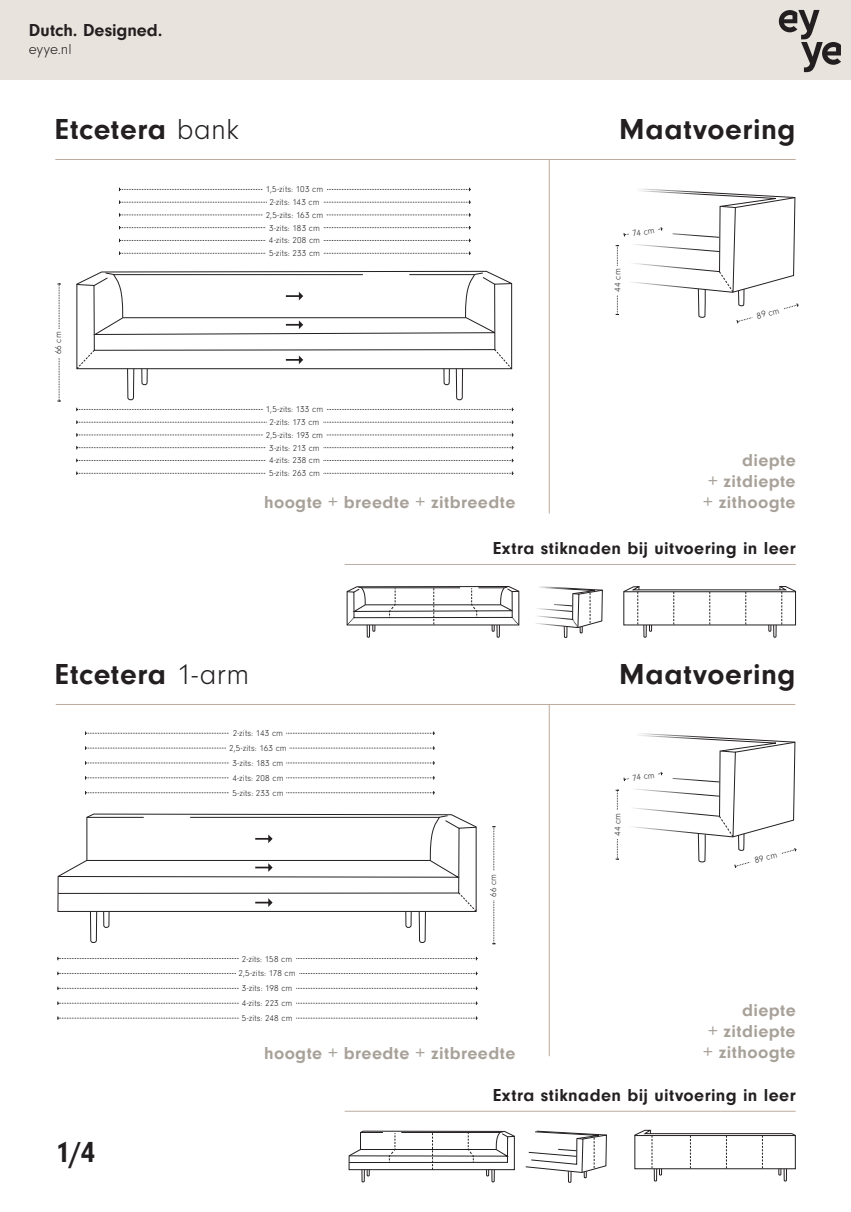
<style>
.page{position:relative;width:851px;height:1212px;background:#fff}
.page>*{position:absolute;margin:0;border:0;box-sizing:border-box;transform-origin:0 0}
.t1{font:700 30px "Neuzeit Gro";letter-spacing:.02em;color:#231f20}
.t2{font:700 18px "Neuzeit Gro";letter-spacing:.025em;color:#a8a199}
.t3{font:700 18px "Neuzeit Gro";letter-spacing:.025em;color:#231f20}
.t4{font:700 18px "Neuzeit Gro";color:#231f20}
.t5{font:300 15px "Neuzeit Gro";letter-spacing:-.005em;color:#231f20}
.t6{font:300 9px "Neuzeit Gro";letter-spacing:.015em;color:#231f20}
.s1{font-weight:300}
</style>
<div class="page">
<hr style="left:56px;top:704px;width:739px;height:1px;background:#bcaca0">
<hr style="left:549px;top:704px;width:1px;height:352px;background:#bcaca0">
<svg style="left:492px;top:826px;width:3px;height:118px"></svg>
<div style="left:490px;top:872px;width:6px;height:28px;background:#fff"></div>
<svg style="left:57px;top:957px;width:420px;height:3px"></svg>
<svg style="left:85px;top:731px;width:349px;height:4px"></svg>
<div style="left:239px;top:955px;width:56px;height:6px;background:#fff"></div>
<div style="left:230px;top:730px;width:56px;height:6px;background:#fff"></div>
<svg style="left:57px;top:972px;width:420px;height:3px"></svg>
<svg style="left:85px;top:746px;width:349px;height:4px"></svg>
<div style="left:236px;top:970px;width:62px;height:6px;background:#fff"></div>
<div style="left:226px;top:745px;width:63px;height:6px;background:#fff"></div>
<svg style="left:57px;top:986px;width:420px;height:4px"></svg>
<svg style="left:85px;top:761px;width:349px;height:4px"></svg>
<div style="left:239px;top:985px;width:56px;height:6px;background:#fff"></div>
<div style="left:230px;top:760px;width:56px;height:6px;background:#fff"></div>
<svg style="left:57px;top:1001px;width:420px;height:4px"></svg>
<svg style="left:85px;top:776px;width:349px;height:3px"></svg>
<div style="left:239px;top:1000px;width:56px;height:6px;background:#fff"></div>
<div style="left:230px;top:775px;width:56px;height:6px;background:#fff"></div>
<svg style="left:57px;top:1016px;width:420px;height:4px"></svg>
<svg style="left:85px;top:791px;width:349px;height:3px"></svg>
<div style="left:239px;top:1015px;width:56px;height:6px;background:#fff"></div>
<div style="left:230px;top:790px;width:56px;height:6px;background:#fff"></div>
<svg style="left:91px;top:813px;width:362px;height:2px"></svg>
<svg style="left:57px;top:815px;width:420px;height:128px"></svg>
<svg style="left:525px;top:1131px;width:81px;height:51px"></svg>
<svg style="left:349px;top:1131px;width:165px;height:51px"></svg>
<svg style="left:634px;top:1130px;width:161px;height:51px"></svg>
<hr style="left:344px;top:1111px;width:451px;height:1px;background:#bcaca0">
<svg style="left:615px;top:733px;width:181px;height:135px"></svg>
<div style="left:0;top:0;width:850px;height:79px;background:#e9e3de"></div>
<svg style="left:57px;top:284px;width:4px;height:118px"></svg>
<div style="left:55px;top:329px;width:6px;height:28px;background:#fff"></div>
<svg style="left:76px;top:408px;width:437px;height:3px"></svg>
<div style="left:263px;top:406px;width:63px;height:6px;background:#fff"></div>
<svg style="left:76px;top:420px;width:437px;height:4px"></svg>
<div style="left:267px;top:419px;width:55px;height:6px;background:#fff"></div>
<svg style="left:76px;top:433px;width:437px;height:4px"></svg>
<div style="left:263px;top:432px;width:63px;height:6px;background:#fff"></div>
<svg style="left:76px;top:446px;width:437px;height:3px"></svg>
<div style="left:266px;top:445px;width:56px;height:6px;background:#fff"></div>
<svg style="left:76px;top:459px;width:437px;height:3px"></svg>
<div style="left:266px;top:457px;width:57px;height:6px;background:#fff"></div>
<svg style="left:76px;top:472px;width:437px;height:3px"></svg>
<div style="left:266px;top:470px;width:57px;height:6px;background:#fff"></div>
<svg style="left:119px;top:188px;width:351px;height:3px"></svg>
<div style="left:263px;top:186px;width:63px;height:6px;background:#fff"></div>
<svg style="left:119px;top:200px;width:351px;height:4px"></svg>
<div style="left:267px;top:199px;width:55px;height:6px;background:#fff"></div>
<svg style="left:119px;top:213px;width:351px;height:4px"></svg>
<div style="left:263px;top:212px;width:63px;height:6px;background:#fff"></div>
<svg style="left:119px;top:226px;width:351px;height:3px"></svg>
<div style="left:266px;top:225px;width:56px;height:6px;background:#fff"></div>
<svg style="left:119px;top:239px;width:351px;height:3px"></svg>
<div style="left:266px;top:237px;width:57px;height:6px;background:#fff"></div>
<svg style="left:119px;top:252px;width:351px;height:3px"></svg>
<div style="left:266px;top:250px;width:57px;height:6px;background:#fff"></div>
<svg style="left:623px;top:586px;width:172px;height:52px"></svg>
<svg style="left:76px;top:272px;width:436px;height:129px"></svg>
<svg style="left:615px;top:189px;width:183px;height:135px"></svg>
<svg style="left:346px;top:586px;width:256px;height:52px"></svg>
<hr style="left:55px;top:159px;width:740px;height:1px;background:#bcaca0">
<hr style="left:549px;top:159px;width:1px;height:354px;background:#bcaca0">
<hr style="left:344px;top:564px;width:451px;height:1px;background:#bcaca0">
<svg style="left:778px;top:10px;width:62px;height:62px"></svg>
<p class="t4" style="left:29px;top:20px;width:135px">Dutch. Designed.</p>
<p class="t5" style="left:29px;top:42px;width:44px">eyye.nl</p>
<p class="t1" style="left:55px;top:112px;width:185px">Etcetera <span class="s1">bank</span></p>
<p class="t6" style="left:54px;top:354px;width:24px;rotate:-90deg">66 cm</p>
<p class="t6" style="left:266px;top:185px;width:59px">1,5-zits: 103 cm</p>
<p class="t6" style="left:269px;top:197px;width:52px">2-zits: 143 cm</p>
<p class="t6" style="left:266px;top:210px;width:59px">2,5-zits: 163 cm</p>
<p class="t6" style="left:269px;top:223px;width:52px">3-zits: 183 cm</p>
<p class="t6" style="left:269px;top:236px;width:53px">4-zits: 208 cm</p>
<p class="t6" style="left:269px;top:248px;width:53px">5-zits: 233 cm</p>
<p class="t6" style="left:266px;top:405px;width:59px">1,5-zits: 133 cm</p>
<p class="t6" style="left:269px;top:417px;width:51px">2-zits: 173 cm</p>
<p class="t6" style="left:266px;top:430px;width:59px">2,5-zits: 193 cm</p>
<p class="t6" style="left:269px;top:443px;width:52px">3-zits: 213 cm</p>
<p class="t6" style="left:269px;top:456px;width:52px">4-zits: 238 cm</p>
<p class="t6" style="left:269px;top:468px;width:53px">5-zits: 263 cm</p>
<p class="t1" style="left:619px;top:112px;width:178px">Maatvoering</p>
<p class="t6" style="left:631px;top:229px;width:24px;rotate:-9deg">74 cm</p>
<p class="t6" style="left:612px;top:292px;width:25px;rotate:-90deg">44 cm</p>
<p class="t6" style="left:755px;top:311px;width:24px;rotate:-14deg">89 cm</p>
<p class="t2" style="left:742px;top:450px;width:55px">diepte</p>
<p class="t2" style="left:708px;top:471px;width:89px">+ zitdiepte</p>
<p class="t2" style="left:264px;top:492px;width:253px">hoogte + breedte + zitbreedte</p>
<p class="t2" style="left:703px;top:492px;width:93px">+ zithoogte</p>
<p class="t3" style="left:493px;top:538px;width:304px">Extra stiknaden bij uitvoering in leer</p>
<p class="t1" style="left:55px;top:657px;width:195px">Etcetera <span class="s1">1-arm</span></p>
<p class="t1" style="left:619px;top:657px;width:178px">Maatvoering</p>
<p class="t6" style="left:233px;top:728px;width:52px">2-zits: 143 cm</p>
<p class="t6" style="left:229px;top:743px;width:59px">2,5-zits: 163 cm</p>
<p class="t6" style="left:232px;top:758px;width:52px">3-zits: 183 cm</p>
<p class="t6" style="left:232px;top:773px;width:53px">4-zits: 208 cm</p>
<p class="t6" style="left:232px;top:788px;width:53px">5-zits: 233 cm</p>
<p class="t6" style="left:242px;top:954px;width:52px">2-zits: 158 cm</p>
<p class="t6" style="left:238px;top:969px;width:58px">2,5-zits: 178 cm</p>
<p class="t6" style="left:242px;top:983px;width:52px">3-zits: 198 cm</p>
<p class="t6" style="left:242px;top:998px;width:52px">4-zits: 223 cm</p>
<p class="t6" style="left:242px;top:1013px;width:52px">5-zits: 248 cm</p>
<p class="t6" style="left:488px;top:897px;width:24px;rotate:-90deg">66 cm</p>
<p class="t6" style="left:631px;top:773px;width:24px;rotate:-9deg">74 cm</p>
<p class="t6" style="left:612px;top:836px;width:25px;rotate:-90deg">44 cm</p>
<p class="t6" style="left:753px;top:856px;width:24px;rotate:-14deg">89 cm</p>
<p class="t2" style="left:742px;top:1000px;width:55px">diepte</p>
<p class="t2" style="left:708px;top:1021px;width:89px">+ zitdiepte</p>
<p class="t1" style="left:55px;top:1135px;width:42px">1/4</p>
<p class="t2" style="left:264px;top:1043px;width:253px">hoogte + breedte + zitbreedte</p>
<p class="t2" style="left:703px;top:1042px;width:93px">+ zithoogte</p>
<p class="t3" style="left:493px;top:1085px;width:304px">Extra stiknaden bij uitvoering in leer</p>
</div>
